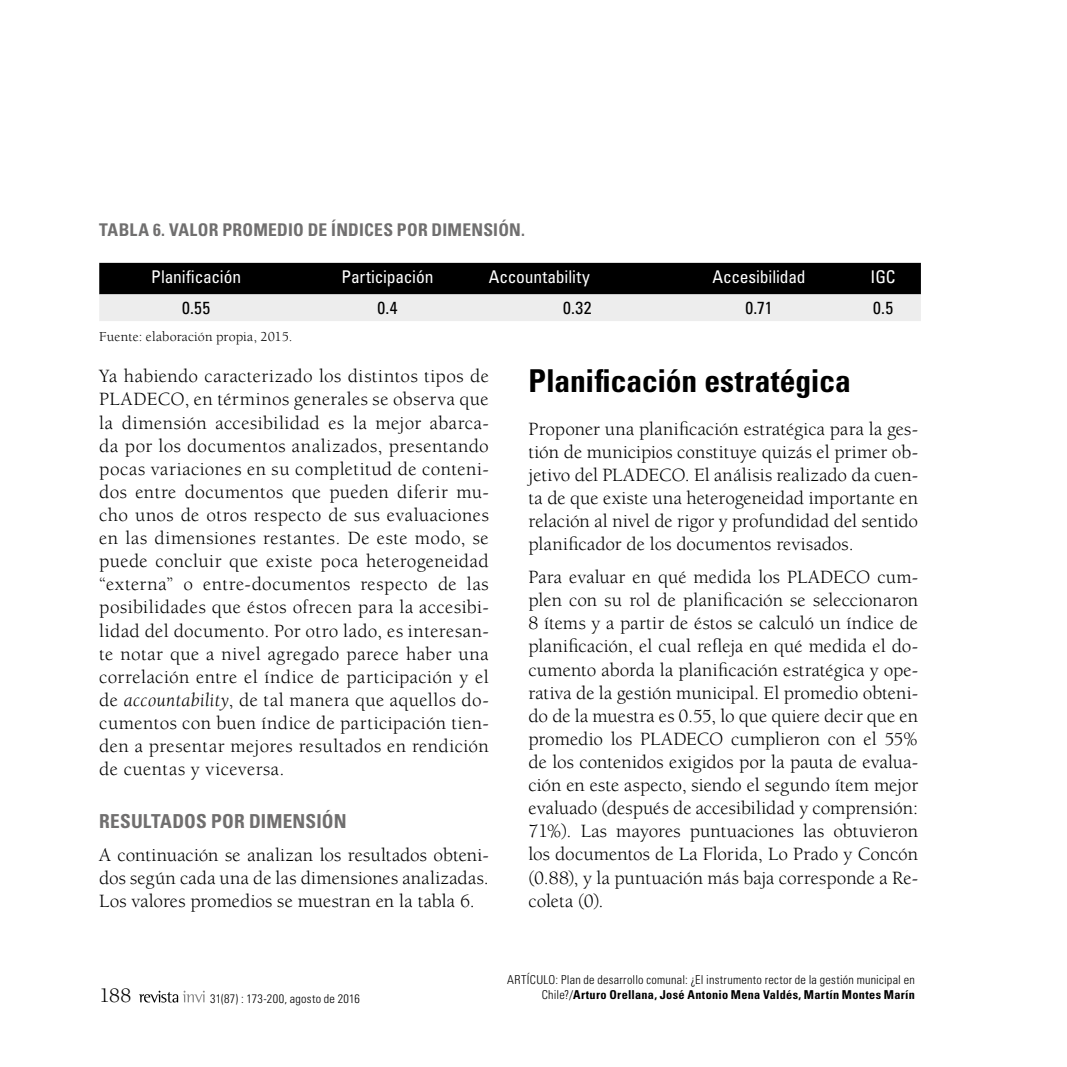
<style>
.page{position:relative;width:1067px;height:1067px;background:#fff}
.page>*{position:absolute;margin:0;border:0;box-sizing:border-box;transform-origin:0 0}
.t1{font:700 condensed 31.5px "Univers LT Std";color:#000}
.t2{font:21px "Berkeley Std";color:#000}
.t3{font:19.25px/23.1px "Berkeley Std";letter-spacing:.01em;color:#000;text-align:justify}
.t4{font:700 condensed 19.25px "Univers LT Std";color:#706f6f}
.t5{font:condensed 17.5px "Univers LT Std";letter-spacing:-.005em;color:#fff}
.t6{font:700 condensed 17.5px "Univers LT Std";color:#706f6f}
.t7{font:condensed 17.5px "Univers LT Std";color:#000}
.t8{font:14px "Berkeley Std";letter-spacing:.01em;color:#000}
.t9{font:300 condensed 12.25px/14.7px "Univers LT Std";letter-spacing:.02em;color:#000;text-align:right}
.s1{font-style:italic}
.s2{font-style:inherit}
.s3{font-weight:700}
</style>
<div class="page">
<svg style="left:139px;top:990px;width:66px;height:12px"></svg>
<svg style="left:99px;top:263px;width:822px;height:58px;background:#6d6d6d"></svg>
<p class="t6" style="left:99px;top:219px;width:20px">Tabla</p>
<p class="t6" style="left:153px;top:219px;width:37px">6. Valor</p>
<p class="t6" style="left:222px;top:219px;width:11px">promedio</p>
<p class="t6" style="left:308px;top:219px;width:34px">de índices</p>
<p class="t6" style="left:397px;top:219px;width:11px">por</p>
<p class="t6" style="left:431px;top:219px;width:11px">dimensión</p>
<p class="t6" style="left:521px;top:219px;width:5px">.</p>
<p class="t5" style="left:151px;top:265px;width:91px">Planificación</p>
<p class="t5" style="left:341px;top:265px;width:93px">Participación</p>
<p class="t5" style="left:489px;top:265px;width:102px">Accountability</p>
<p class="t5" style="left:712px;top:265px;width:95px">Accesibilidad</p>
<p class="t5" style="left:870px;top:265px;width:27px">IGC</p>
<p class="t7" style="left:182px;top:297px;width:30px">0.55</p>
<p class="t7" style="left:377px;top:297px;width:22px">0.4</p>
<p class="t7" style="left:563px;top:297px;width:30px">0.32</p>
<p class="t7" style="left:745px;top:297px;width:29px">0.71</p>
<p class="t7" style="left:873px;top:297px;width:21px">0.5</p>
<p class="t8" style="left:99px;top:329px;width:195px">Fuente: elaboración propia, 2015.</p>
<p class="t3" style="left:99px;top:365px;width:391px">Ya habiendo caracterizado los distintos tipos de PLADECO, en términos generales se observa que la dimensión accesibilidad es la mejor abarca&shy;da por los documentos analizados, presentando pocas variaciones en su completitud de conteni&shy;dos entre documentos que pueden diferir mu&shy;cho unos de otros respecto de sus evaluaciones en las dimensiones restantes. De este modo, se puede concluir que existe poca heterogeneidad “externa” o entre-documentos respecto de las posibilidades que éstos ofrecen para la accesibi&shy;lidad del documento. Por otro lado, es interesan&shy;te notar que a nivel agregado parece haber una correlación entre el índice de participación y el de <span class="s1">accountability</span>, de tal manera que aquellos do&shy;cumentos con buen índice de participación tien&shy;den a presentar mejores resultados en rendición de cuentas y viceversa.</p>
<p class="t4" style="left:99px;top:809px;width:23px">Resultados</p>
<p class="t4" style="left:211px;top:809px;width:12px">por</p>
<p class="t4" style="left:249px;top:809px;width:12px">dimensión</p>
<p class="t3" style="left:99px;top:843px;width:391px">A continuación se analizan los resultados obteni&shy;dos según cada una de las dimensiones analizadas.<br>Los valores promedios se muestran en la tabla 6.</p>
<h1 class="t1" style="left:528px;top:361px;width:324px">Planificación estratégica</h1>
<p class="t3" style="left:528px;top:417px;width:391px">Proponer una planificación estratégica para la ges&shy;tión de municipios constituye quizás el primer ob&shy;jetivo del PLADECO. El análisis realizado da cuen&shy;ta de que existe una heterogeneidad importante en relación al nivel de rigor y profundidad del sentido planificador de los documentos revisados.</p>
<p class="t3" style="left:528px;top:566px;width:391px">Para evaluar en qué medida los PLADECO cum&shy;plen con su rol de planificación se seleccionaron 8 ítems y a partir de éstos se calculó un índice de planificación, el cual refleja en qué medida el do&shy;cumento aborda la planificación estratégica y ope&shy;rativa de la gestión municipal. El promedio obteni&shy;do de la muestra es 0.55, lo que quiere decir que en promedio los PLADECO cumplieron con el 55% de los contenidos exigidos por la pauta de evalua&shy;ción en este aspecto, siendo el segundo ítem mejor evaluado (después de accesibilidad y comprensión:<br>71%). Las mayores puntuaciones las obtuvieron los documentos de La Florida, Lo Prado y Concón (0.88), y la puntuación más baja corresponde a Re&shy;coleta (0).</p>
<p class="t2" style="left:99px;top:983px;width:34px">188</p>
<p class="t9" style="left:210px;top:990px;width:151px">31(87) : 173-200, agosto de 2016</p>
<p class="t9" style="left:507px;top:972px;width:409px"><span class="s2">ARTÍCULO:</span> Plan de desarrollo comunal: ¿El instrumento rector de la gestión municipal en<br>Chile?/<span class="s3">Arturo Orellana, José Antonio Mena Valdés, Martín Montes Marín</span></p>
</div>
